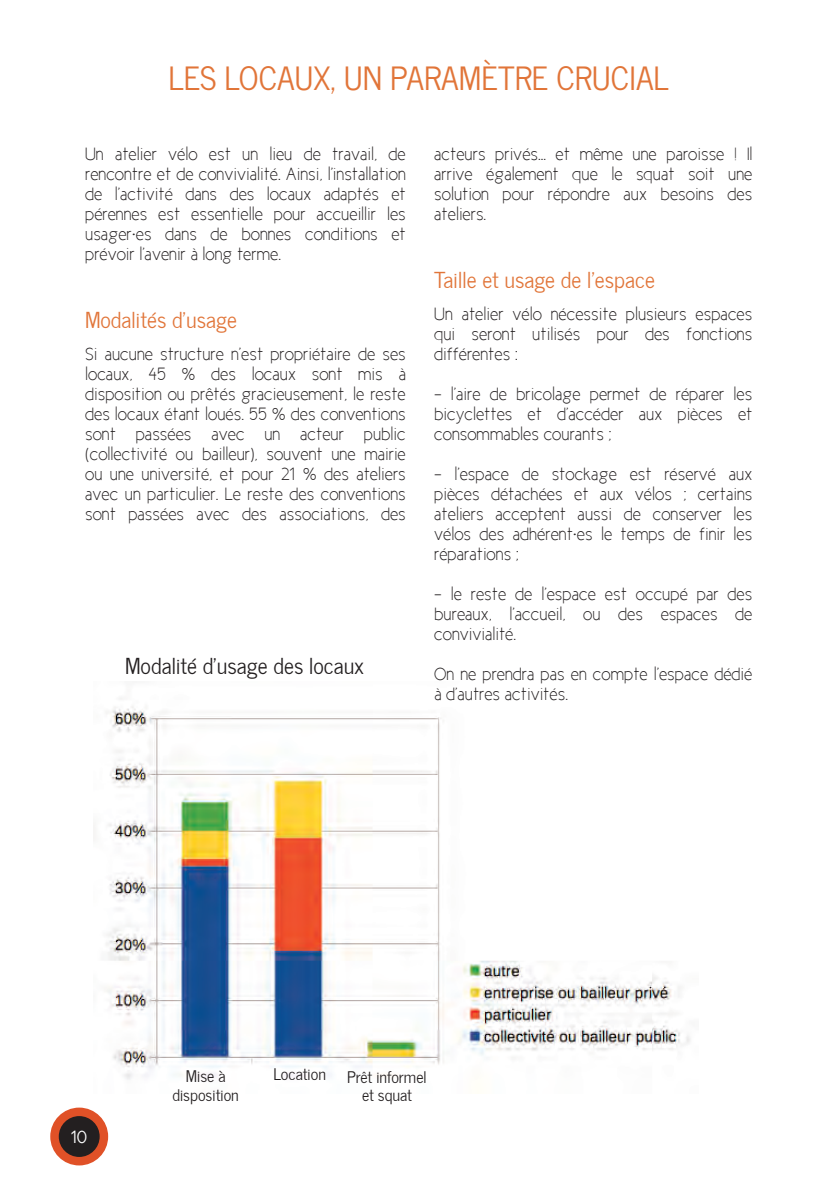
<style>
.page{position:relative;width:840px;height:1191px;background:#fff}
.page>*{position:absolute;margin:0;border:0;box-sizing:border-box;transform-origin:0 0}
.t1{font:32px "News Cycle";color:#e17539}
.t2{font:22px "News Cycle";color:#e17539}
.t3{font:22px "News Cycle";color:#231f20}
.t4{font:18px/20px "New Cicle Fina";color:#231f20;text-align:justify}
.t5{font:18px "New Cicle Gordita";color:#fff}
.t6{font:16px/18px "News Cycle";letter-spacing:-.005em;color:#231f20;text-align:center}
</style>
<div class="page">
<div style="left:50px;top:1107px;width:58px;height:58px;background:#e05127;border-radius:50%"></div>
<div style="left:59px;top:1116px;width:41px;height:41px;background:#231f20;border-radius:50%"></div>
<img style="left:93px;top:698px;width:597px;height:382px">
<h1 class="t1" style="left:168px;top:51px;width:501px">LES LOCAUX, UN PARAMÈTRE CRUCIAL</h1>
<p class="t4" style="left:85px;top:146px;width:322px">Un atelier vélo est un lieu de travail, de rencontre et de convivialité. Ainsi, l'installation de l'activité dans des locaux adaptés et pérennes est essentielle pour accueillir les usager·es dans de bonnes conditions et prévoir l'avenir à long terme.</p>
<p class="t2" style="left:85px;top:301px;width:153px">Modalités d'usage</p>
<p class="t4" style="left:85px;top:346px;width:322px">Si aucune structure n'est propriétaire de ses locaux, 45 % des locaux sont mis à disposition ou prêtés gracieusement, le reste des locaux étant loués. 55 % des conventions sont passées avec un acteur public (collectivité ou bailleur), souvent une mairie ou une université, et pour 21 % des ateliers avec un particulier. Le reste des conventions sont passées avec des associations, des</p>
<p class="t3" style="left:125px;top:647px;width:240px">Modalité d'usage des locaux</p>
<p class="t4" style="left:434px;top:146px;width:319px">acteurs privés... et même une paroisse ! Il arrive également que le squat soit une solution pour répondre aux besoins des ateliers.</p>
<p class="t2" style="left:434px;top:261px;width:222px">Taille et usage de l'espace</p>
<p class="t4" style="left:434px;top:306px;width:319px">Un atelier vélo nécessite plusieurs espaces qui seront utilisés pour des fonctions différentes :</p>
<p class="t4" style="left:434px;top:386px;width:319px">- l'aire de bricolage permet de réparer les bicyclettes et d'accéder aux pièces et consommables courants ;</p>
<p class="t4" style="left:434px;top:466px;width:319px">- l'espace de stockage est réservé aux pièces détachées et aux vélos ; certains ateliers acceptent aussi de conserver les vélos des adhérent·es le temps de finir les réparations ;</p>
<p class="t4" style="left:434px;top:586px;width:319px">- le reste de l'espace est occupé par des bureaux, l'accueil, ou des espaces de convivialité.</p>
<p class="t4" style="left:434px;top:666px;width:319px">On ne prendra pas en compte l'espace dédié à d'autres activités.</p>
<p class="t5" style="left:71px;top:1131px;width:18px">10</p>
<p class="t6" style="left:172px;top:1066px;width:68px">Mise à disposition</p>
<p class="t6" style="left:273px;top:1064px;width:54px">Location</p>
<p class="t6" style="left:347px;top:1066px;width:81px">Prêt informel et squat</p>
</div>
